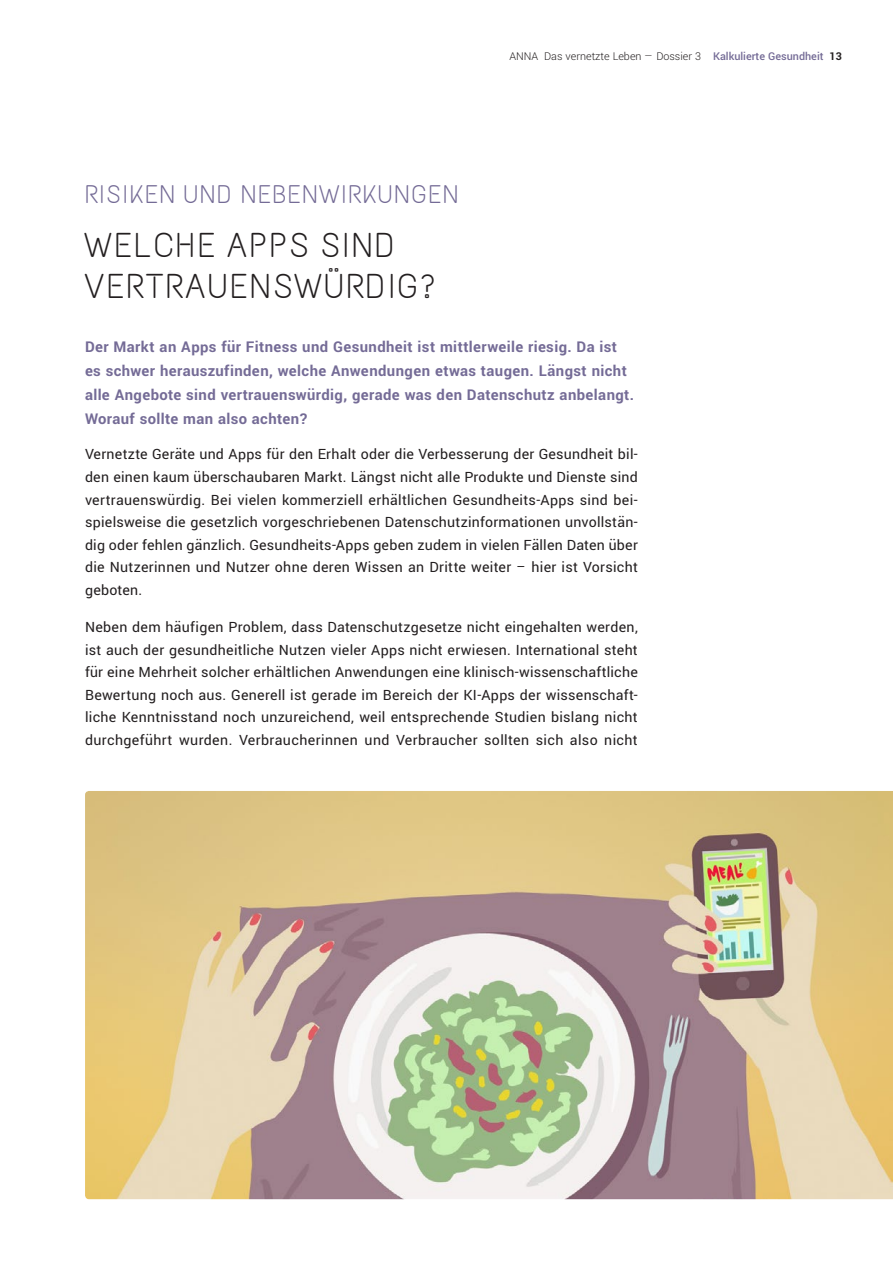
<style>
.page{position:relative;width:893px;height:1263px;background:#fff}
.page>*{position:absolute;margin:0;border:0;box-sizing:border-box;transform-origin:0 0}
.t1{font:34.5px/41.4px "Text Me One";letter-spacing:.075em;color:#231f20}
.t2{font:25.5px "Text Me One";letter-spacing:.075em;color:#746b96}
.t3{font:700 16.5px/24px "Yantramanav";letter-spacing:.025em;color:#746b96}
.t4{font:15.75px/22.5px "Yantramanav";letter-spacing:.02em;color:#231f20;text-align:justify}
.t5{font:300 12px "Yantramanav";color:#231f20}
.s1{font-weight:500;color:#746b96}
.s2{font-weight:700}
</style>
<div class="page">
<img style="left:85px;top:791px;width:808px;height:408px">
<h2 class="t2" style="left:85px;top:179px;width:375px">RISIKEN UND NEBENWIRKUNGEN</h2>
<h1 class="t1" style="left:85px;top:225px;width:352px">WELCHE APPS SIND<br>VERTRAUENSWÜRDIG?</h1>
<p class="t5" style="left:509px;top:49px;width:334px">ANNA Das vernetzte Leben — Dossier 3 <span class="s1">Kalkulierte Gesundheit</span> <span class="s2">13</span></p>
<p class="t3" style="left:85px;top:335px;width:551px">Der Markt an Apps für Fitness und Gesundheit ist mittlerweile riesig. Da ist es schwer herauszufinden, welche Anwendungen etwas taugen. Längst nicht alle Angebote sind vertrauenswürdig, gerade was den Datenschutz anbelangt.<br>Worauf sollte man also achten?</p>
<p class="t4" style="left:85px;top:443px;width:554px">Vernetzte Geräte und Apps für den Erhalt oder die Verbesserung der Gesundheit bil&shy;den einen kaum überschaubaren Markt. Längst nicht alle Produkte und Dienste sind vertrauenswürdig. Bei vielen kommerziell erhältlichen Gesundheits-Apps sind bei&shy;spielsweise die gesetzlich vorgeschriebenen Datenschutzinformationen unvollstän&shy;dig oder fehlen gänzlich. Gesundheits-Apps geben zudem in vielen Fällen Daten über die Nutzerinnen und Nutzer ohne deren Wissen an Dritte weiter – hier ist Vorsicht geboten.</p>
<p class="t4" style="left:85px;top:616px;width:554px">Neben dem häufigen Problem, dass Datenschutzgesetze nicht eingehalten werden, ist auch der gesundheitliche Nutzen vieler Apps nicht erwiesen. International steht für eine Mehrheit solcher erhältlichen Anwendungen eine klinisch-wissenschaftliche Bewertung noch aus. Generell ist gerade im Bereich der KI-Apps der wissenschaft&shy;liche Kenntnisstand noch unzureichend, weil entsprechende Studien bislang nicht durchgeführt wurden. Verbraucherinnen und Verbraucher sollten sich also nicht</p>
</div>
